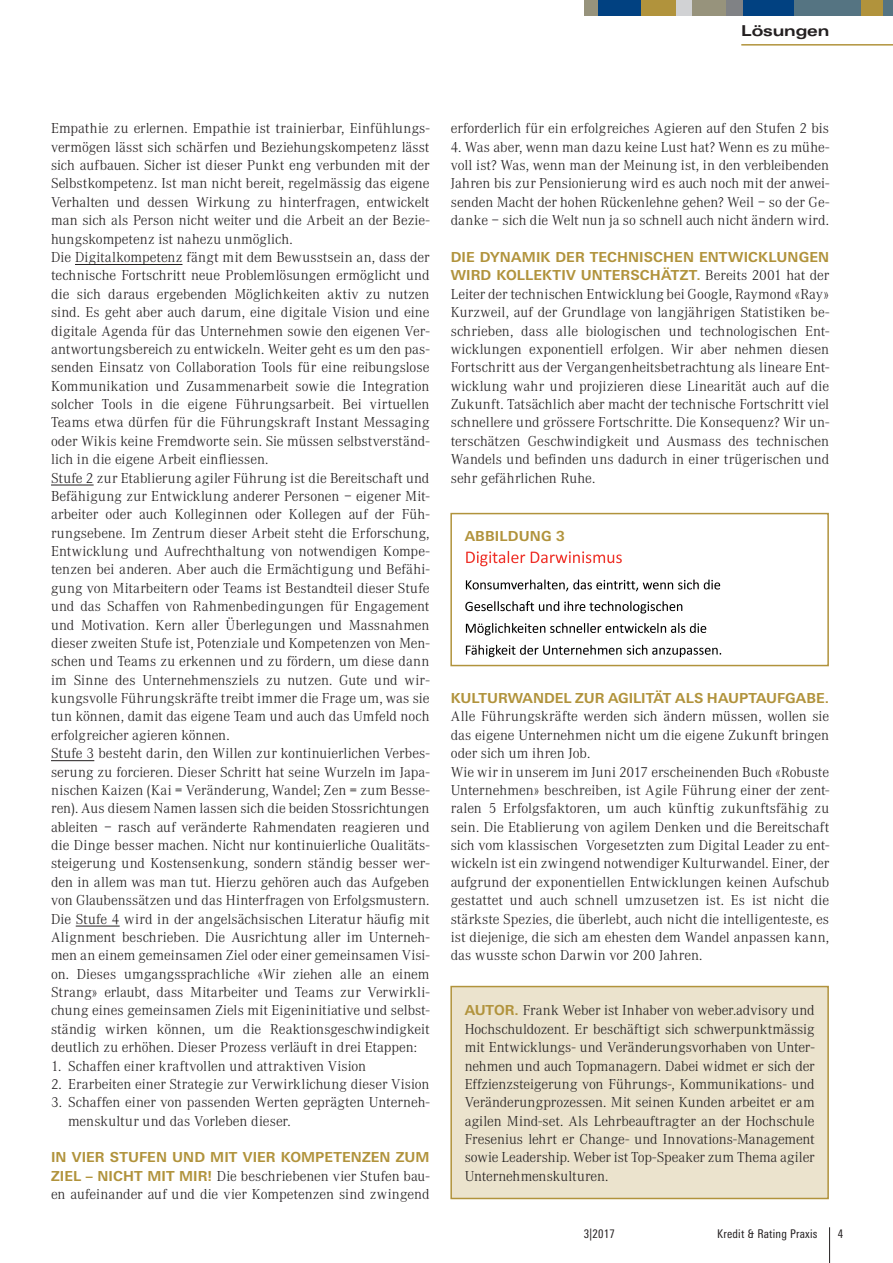
<style>
.page{position:relative;width:893px;height:1263px;background:#fff}
.page>*{position:absolute;margin:0;border:0;box-sizing:border-box;transform-origin:0 0}
.t1{font:300 15px/18.3px "Corporate A";color:#231f20}
.t2{font:700 15px "Linotype Univers Extd";letter-spacing:-.01em;color:#231f20}
.t3{font:700 13.8px/18.5px "Linotype Univers Basic";letter-spacing:.005em;color:#b1933c}
.t4{font:condensed 12px "Linotype Univers";letter-spacing:.02em;color:#231f20}
.s1{font-family:"Linotype Univers Basic";font-weight:700;font-size:13.8px;color:#b1933c}
.s2{font-family:"Corporate A";font-weight:300;font-size:15px;color:#231f20}
</style>
<div class="page">
<div style="left:584px;top:0;width:16px;height:16px;background:#97937c"></div>
<div style="left:598px;top:0;width:43px;height:16px;background:#014181"></div>
<div style="left:641px;top:0;width:39px;height:16px;background:#b1933c"></div>
<div style="left:677px;top:0;width:15px;height:16px;background:#d1d2d4"></div>
<div style="left:692px;top:0;width:34px;height:16px;background:#97937c"></div>
<div style="left:726px;top:0;width:17px;height:16px;background:#808285"></div>
<div style="left:743px;top:0;width:51px;height:16px;background:#014181"></div>
<div style="left:794px;top:0;width:68px;height:16px;background:#557482"></div>
<div style="left:862px;top:0;width:21px;height:16px;background:#b1933c"></div>
<div style="left:883px;top:0;width:10px;height:16px;background:#557482"></div>
<hr style="left:829px;top:1227px;width:1px;height:36px;background:#231f20">
<hr style="left:741px;top:44px;width:152px;height:2px;background:#b1933c">
<hr style="left:75px;top:264px;width:108px;height:1px;background:#231f20">
<hr style="left:51px;top:485px;width:43px;height:1px;background:#231f20">
<hr style="left:51px;top:760px;width:43px;height:1px;background:#231f20">
<hr style="left:76px;top:926px;width:44px;height:1px;background:#231f20">
<div style="left:450px;top:513px;width:379px;height:153px;border:2px solid #b1933c"></div>
<img style="left:465px;top:550px;width:257px;height:108px">
<div style="left:451px;top:986px;width:377px;height:212px;background:#ebe3cd"></div>
<div style="left:450px;top:986px;width:379px;height:213px;border:2px solid #b1933c"></div>
<p class="t2" style="left:741px;top:22px;width:90px">Lösungen</p>
<p class="t1" style="left:51px;top:120px;width:380px">Empathie zu erlernen. Empathie ist trainierbar, Einfühlungs&shy;vermögen lässt sich schärfen und Beziehungskompetenz lässt sich aufbauen. Sicher ist dieser Punkt eng verbunden mit der Selbstkompetenz. Ist man nicht bereit, regelmässig das eigene Verhalten und dessen Wirkung zu hinterfragen, entwickelt man sich als Person nicht weiter und die Arbeit an der Bezie&shy;hungskompetenz ist nahezu unmöglich.<br>Die Digitalkompetenz fängt mit dem Bewusstsein an, dass der technische Fortschritt neue Problemlösungen ermöglicht und die sich daraus ergebenden Möglichkeiten aktiv zu nutzen sind. Es geht aber auch darum, eine digitale Vision und eine digitale Agenda für das Unternehmen sowie den eigenen Ver&shy;antwortungsbereich zu entwickeln. Weiter geht es um den pas&shy;senden Einsatz von Collaboration Tools für eine reibungslose Kommunikation und Zusammenarbeit sowie die Integration solcher Tools in die eigene Führungsarbeit. Bei virtuellen Teams etwa dürfen für die Führungskraft Instant Messaging oder Wikis keine Fremdworte sein. Sie müssen selbstverständ&shy;lich in die eigene Arbeit einfliessen.<br>Stufe 2 zur Etablierung agiler Führung ist die Bereitschaft und Befähigung zur Entwicklung anderer Personen – eigener Mit&shy;arbeiter oder auch Kolleginnen oder Kollegen auf der Füh&shy;rungsebene. Im Zentrum dieser Arbeit steht die Erforschung, Entwicklung und Aufrechthaltung von notwendigen Kompe&shy;tenzen bei anderen. Aber auch die Ermächtigung und Befähi&shy;gung von Mitarbeitern oder Teams ist Bestandteil dieser Stufe und das Schaffen von Rahmenbedingungen für Engagement und Motivation. Kern aller Überlegungen und Massnahmen dieser zweiten Stufe ist, Potenziale und Kompetenzen von Men&shy;schen und Teams zu erkennen und zu fördern, um diese dann im Sinne des Unternehmensziels zu nutzen. Gute und wir&shy;kungsvolle Führungskräfte treibt immer die Frage um, was sie tun können, damit das eigene Team und auch das Umfeld noch erfolgreicher agieren können.<br>Stufe 3 besteht darin, den Willen zur kontinuierlichen Verbes&shy;serung zu forcieren. Dieser Schritt hat seine Wurzeln im Japa&shy;nischen Kaizen (Kai = Veränderung, Wandel; Zen = zum Besse&shy;ren). Aus diesem Namen lassen sich die beiden Stossrichtungen ableiten – rasch auf veränderte Rahmendaten reagieren und die Dinge besser machen. Nicht nur kontinuierliche Qualitäts&shy;steigerung und Kostensenkung, sondern ständig besser wer&shy;den in allem was man tut. Hierzu gehören auch das Aufgeben von Glaubenssätzen und das Hinterfragen von Erfolgsmustern.<br>Die Stufe 4 wird in der angelsächsischen Literatur häufig mit Alignment beschrieben. Die Ausrichtung aller im Unterneh&shy;men an einem gemeinsamen Ziel oder einer gemeinsamen Visi&shy;on. Dieses umgangssprachliche «Wir ziehen alle an einem Strang» erlaubt, dass Mitarbeiter und Teams zur Verwirkli&shy;chung eines gemeinsamen Ziels mit Eigeninitiative und selbst&shy;ständig wirken können, um die Reaktionsgeschwindigkeit deutlich zu erhöhen. Dieser Prozess verläuft in drei Etappen:</p>
<p class="t1" style="left:51px;top:1057px;width:317px">1. Schaffen einer kraftvollen und attraktiven Vision</p>
<p class="t1" style="left:51px;top:1075px;width:380px">2. Erarbeiten einer Strategie zur Verwirklichung dieser Vision</p>
<p class="t1" style="left:68px;top:1093px;width:363px;text-indent:-17px">3. Schaffen einer von passenden Werten geprägten Unterneh&shy;menskultur und das Vorleben dieser.</p>
<p class="t3" style="left:51px;top:1148px;width:380px">IN VIER STUFEN UND MIT VIER KOMPETENZEN ZUM</p>
<p class="t1" style="left:51px;top:1167px;width:380px"><span class="s1">ZIEL – NICHT MIT MIR!</span> Die beschriebenen vier Stufen bau&shy;en aufeinander auf und die vier Kompetenzen sind zwingend</p>
<p class="t1" style="left:451px;top:120px;width:380px">erforderlich für ein erfolgreiches Agieren auf den Stufen 2 bis</p>
<p class="t1" style="left:451px;top:138px;width:380px;text-align:justify">4. Was aber, wenn man dazu keine Lust hat? Wenn es zu mühe&shy;voll ist? Was, wenn man der Meinung ist, in den verbleibenden Jahren bis zur Pensionierung wird es auch noch mit der anwei&shy;senden Macht der hohen Rückenlehne gehen? Weil – so der Ge&shy;danke – sich die Welt nun ja so schnell auch nicht ändern wird.</p>
<p class="t3" style="left:451px;top:248px;width:380px">DIE DYNAMIK DER TECHN ISCHEN ENTWICKLUNGEN<br>WIRD KOLLEKTIV UNTERSCHÄTZT. <span class="s2">Bereits 2001 hat der</span></p>
<p class="t1" style="left:451px;top:285px;width:380px;text-align:justify">Leiter der technischen Entwicklung bei Google, Raymond «Ray» Kurzweil, auf der Grundlage von langjährigen Statistiken be&shy;schrieben, dass alle biologischen und technologischen Ent&shy;wicklungen exponentiell erfolgen. Wir aber nehmen diesen Fortschritt aus der Vergangenheitsbetrachtung als lineare Ent&shy;wicklung wahr und projizieren diese Linearität auch auf die Zukunft. Tatsächlich aber macht der technische Fortschritt viel schnellere und grössere Fortschritte. Die Konsequenz? Wir un&shy;terschätzen Geschwindigkeit und Ausmass des technischen Wandels und befinden uns dadurch in einer trügerischen und sehr gefährlichen Ruhe.</p>
<p class="t3" style="left:465px;top:527px;width:102px">ABBILDUNG 3</p>
<p class="t3" style="left:451px;top:689px;width:380px">KULTURWAND EL ZUR AGILITÄT ALS HAUPTAUFGABE.</p>
<p class="t1" style="left:451px;top:708px;width:380px">Alle Führungskräfte werden sich ändern müssen, wollen sie das eigene Unternehmen nicht um die eigene Zukunft bringen oder sich um ihren Job.<br>Wie wir in unserem im Juni 2017 erscheinenden Buch «Robuste Unternehmen» beschreiben, ist Agile Führung einer der zent&shy;ralen 5 Erfolgsfaktoren, um auch künftig zukunftsfähig zu sein. Die Etablierung von agilem Denken und die Bereitschaft sich vom klassischen Vorgesetzten zum Digital Leader zu ent&shy;wickeln ist ein zwingend notwendiger Kulturwandel. Einer, der aufgrund der exponentiellen Entwicklungen keinen Aufschub gestattet und auch schnell umzusetzen ist. Es ist nicht die stärkste Spezies, die überlebt, auch nicht die intelligenteste, es ist diejenige, die sich am ehesten dem Wandel anpassen kann, das wusste schon Darwin vor 200 Jahren.</p>
<p class="t1" style="left:465px;top:1002px;width:351px;text-align:justify"><span class="s1">AUTOR.</span> Frank Weber ist Inhaber von weber.advisory und Hochschuldozent. Er beschäftigt sich schwerpunktmässig mit Entwicklungs- und Veränderungsvorhaben von Unter&shy;nehmen und auch Topmanagern. Dabei widmet er sich der Effzienzsteigerung von Führungs-, Kommunikations- und Veränderungprozessen. Mit seinen Kunden arbeitet er am agilen Mind-set. Als Lehrbeauftragter an der Hochschule Fresenius lehrt er Change- und Innovations-Management sowie Leadership. Weber ist Top-Speaker zum Thema agiler Unternehmenskulturen.</p>
<p class="t4" style="left:584px;top:1227px;width:32px">3|2017</p>
<p class="t4" style="left:717px;top:1227px;width:102px">Kredit &amp; Rating Praxis</p>
<p class="t4" style="left:838px;top:1227px;width:7px">4</p>
</div>
